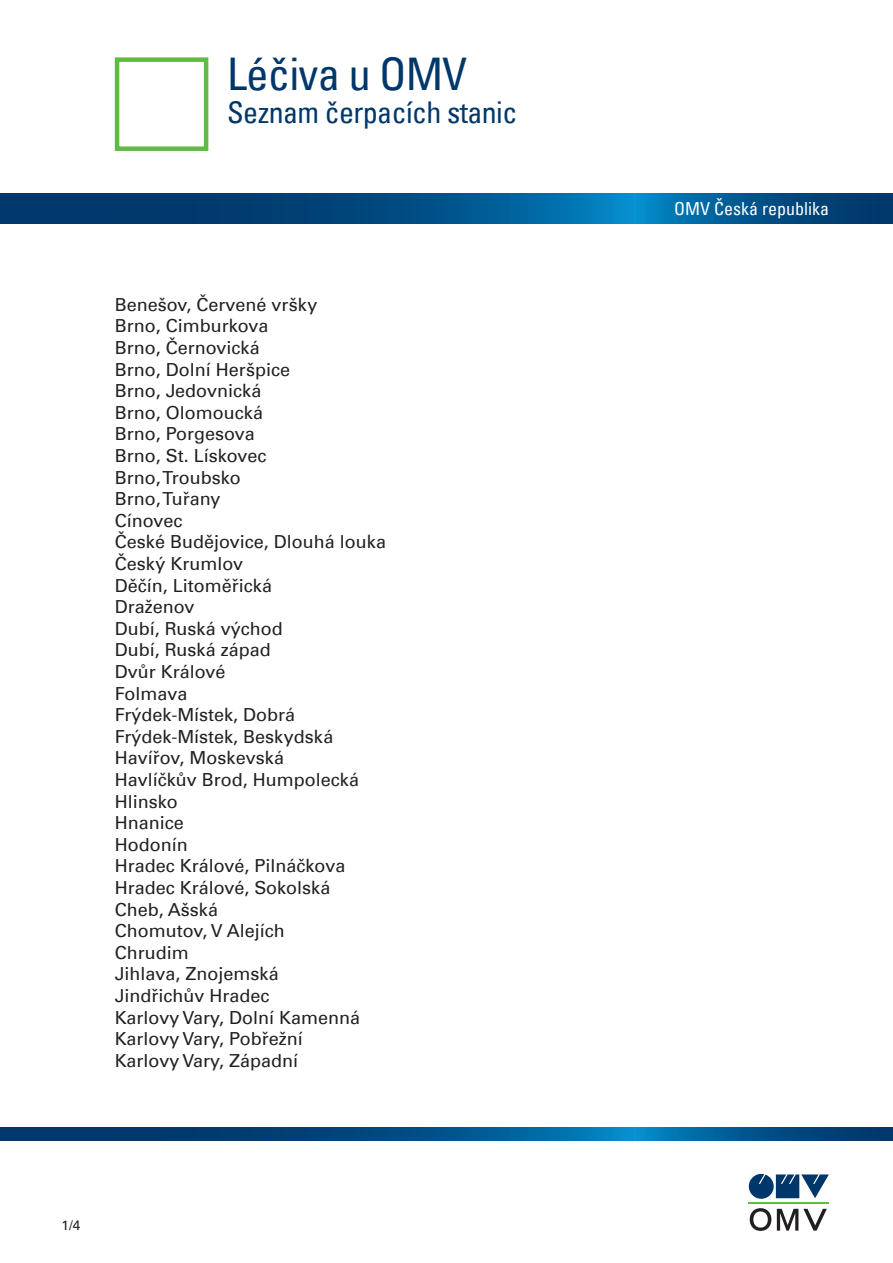
<style>
.page{position:relative;width:893px;height:1263px;background:#fff}
.page>*{position:absolute;margin:0;border:0;box-sizing:border-box;transform-origin:0 0}
.t1{font:condensed 45px "Univers Com 57";letter-spacing:-.02em;color:#00376b}
.t2{font:condensed 30px "Univers Com 57";letter-spacing:-.02em;color:#00376b}
.t3{font:18px "Univers Com 55 Roman";color:#231f20}
.t4{font:condensed 18px "Univers Com 57";color:#fff}
.t5{font:13.5px "Univers Com 55 Roman";color:#231f20}
</style>
<div class="page">
<hr style="left:749px;top:1202px;width:80px;height:2px;background:#60bb46">
<svg style="left:750px;top:1208px;width:21px;height:23px"></svg>
<svg style="left:777px;top:1209px;width:50px;height:21px"></svg>
<svg style="left:749px;top:1174px;width:80px;height:25px"></svg>
<div style="left:115px;top:57px;width:93px;height:94px;border:4px solid #60bb46"></div>
<svg style="left:0;top:193px;width:893px;height:30px;background:#004f86"></svg>
<svg style="left:0;top:1128px;width:893px;height:13px;background:#004f86"></svg>
<p class="t1" style="left:227px;top:45px;width:242px">Léčiva u OMV</p>
<p class="t2" style="left:227px;top:93px;width:292px">Seznam čerpacích stanic</p>
<p class="t3" style="left:115px;top:293px;width:204px">Benešov, Červené vršky</p>
<p class="t3" style="left:115px;top:315px;width:155px">Brno, Cimburkova</p>
<p class="t3" style="left:115px;top:337px;width:147px">Brno, Černovická</p>
<p class="t3" style="left:115px;top:358px;width:177px">Brno, Dolní Heršpice</p>
<p class="t3" style="left:115px;top:380px;width:148px">Brno, Jedovnická</p>
<p class="t3" style="left:115px;top:401px;width:150px">Brno, Olomoucká</p>
<p class="t3" style="left:115px;top:423px;width:142px">Brno, Porgesova</p>
<p class="t3" style="left:115px;top:445px;width:153px">Brno, St. Lískovec</p>
<p class="t3" style="left:115px;top:466px;width:127px">Brno, Troubsko</p>
<p class="t3" style="left:115px;top:488px;width:107px">Brno, Tuřany</p>
<p class="t3" style="left:115px;top:509px;width:69px">Cínovec</p>
<p class="t3" style="left:115px;top:531px;width:273px">České Budějovice, Dlouhá louka</p>
<p class="t3" style="left:115px;top:553px;width:130px">Český Krumlov</p>
<p class="t3" style="left:115px;top:574px;width:159px">Děčín, Litoměřická</p>
<p class="t3" style="left:115px;top:596px;width:81px">Draženov</p>
<p class="t3" style="left:115px;top:617px;width:170px">Dubí, Ruská východ</p>
<p class="t3" style="left:115px;top:639px;width:158px">Dubí, Ruská západ</p>
<p class="t3" style="left:115px;top:661px;width:112px">Dvůr Králové</p>
<p class="t3" style="left:115px;top:682px;width:74px">Folmava</p>
<p class="t3" style="left:115px;top:704px;width:182px">Frýdek-Místek, Dobrá</p>
<p class="t3" style="left:115px;top:725px;width:220px">Frýdek-Místek, Beskydská</p>
<p class="t3" style="left:115px;top:747px;width:171px">Havířov, Moskevská</p>
<p class="t3" style="left:115px;top:769px;width:246px">Havlíčkův Brod, Humpolecká</p>
<p class="t3" style="left:115px;top:790px;width:65px">Hlinsko</p>
<p class="t3" style="left:115px;top:812px;width:71px">Hnanice</p>
<p class="t3" style="left:115px;top:833px;width:74px">Hodonín</p>
<p class="t3" style="left:115px;top:855px;width:232px">Hradec Králové, Pilnáčkova</p>
<p class="t3" style="left:115px;top:877px;width:217px">Hradec Králové, Sokolská</p>
<p class="t3" style="left:115px;top:898px;width:105px">Cheb, Ašská</p>
<p class="t3" style="left:115px;top:920px;width:171px">Chomutov, V Alejích</p>
<p class="t3" style="left:115px;top:941px;width:76px">Chrudim</p>
<p class="t3" style="left:115px;top:963px;width:166px">Jihlava, Znojemská</p>
<p class="t3" style="left:115px;top:985px;width:156px">Jindřichův Hradec</p>
<p class="t3" style="left:115px;top:1006px;width:247px">Karlovy Vary, Dolní Kamenná</p>
<p class="t3" style="left:115px;top:1028px;width:189px">Karlovy Vary, Pobřežní</p>
<p class="t3" style="left:115px;top:1049px;width:185px">Karlovy Vary, Západní</p>
<p class="t5" style="left:62px;top:1217px;width:20px">1/4</p>
<p class="t4" style="left:674px;top:197px;width:156px">OMV Česká republika</p>
</div>
